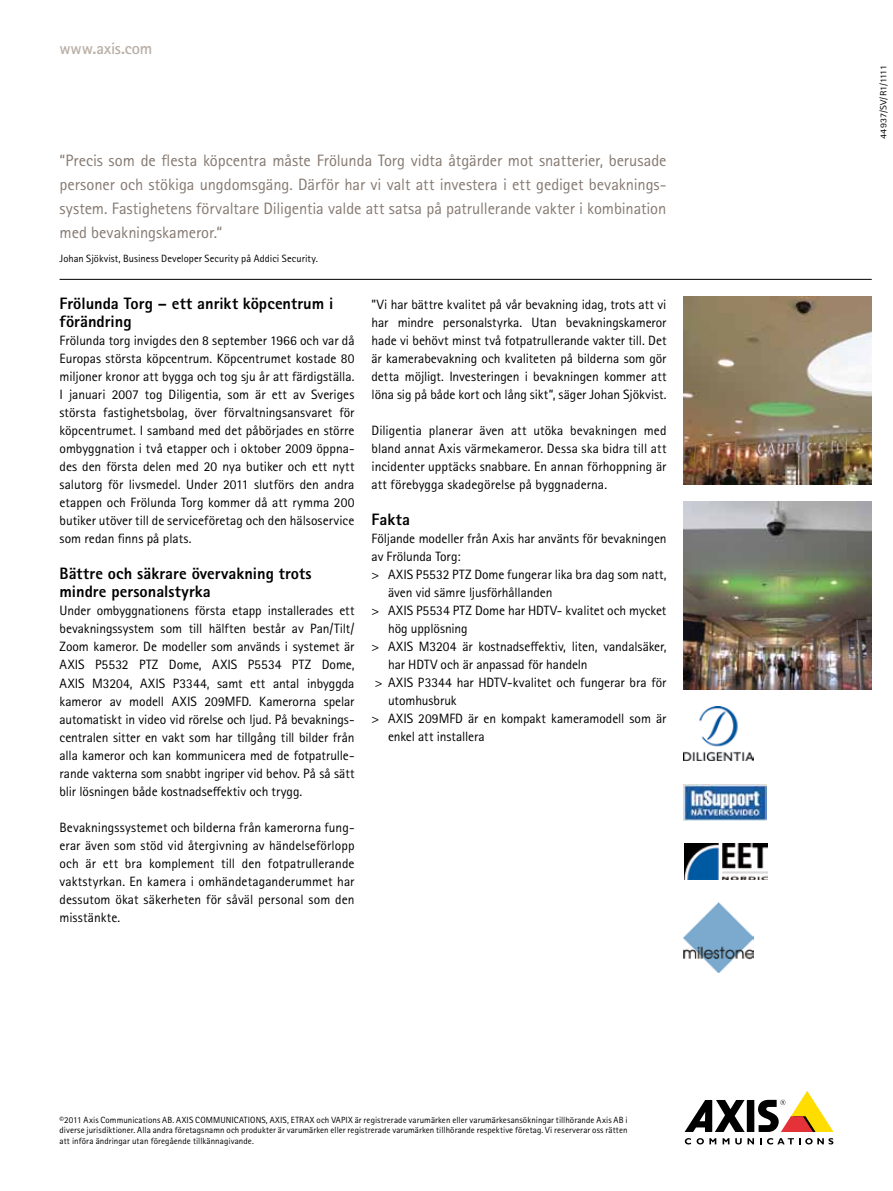
<style>
.page{position:relative;width:893px;height:1191px;background:#fff}
.page>*{position:absolute;margin:0;border:0;box-sizing:border-box;transform-origin:0 0}
.t1{font:16.5px/24px "Rotis Sans Serif Pro";letter-spacing:-.005em;color:#857971;text-align:justify}
.t2{font:800 16.5px/18px "Rotis Sans Serif Pro";color:#000}
.t3{font:700 16.5px "Rotis Sans Serif Pro";letter-spacing:-.01em;color:#b8afa6}
.t4{font:13.5px/18px "Rotis Sans Serif Pro";letter-spacing:-.005em;color:#000;text-align:justify}
.t5{font:10.5px "Rotis Sans Serif Pro";letter-spacing:.005em;color:#000}
.t6{font:9px/10.8px "Rotis Sans Serif Pro";letter-spacing:.01em;color:#000;text-align:justify}
.t7{font:9px "Rotis Sans Serif Pro";letter-spacing:.01em;color:#000;scale:1.12 1}
</style>
<div class="page">
<div style="left:747px;top:1100px;width:7px;height:32px;background:#000"></div>
<svg style="left:685px;top:1100px;width:60px;height:32px"></svg>
<svg style="left:758px;top:1091px;width:75px;height:41px"></svg>
<svg style="left:685px;top:1138px;width:6px;height:6px"></svg>
<svg style="left:697px;top:1138px;width:19px;height:6px"></svg>
<svg style="left:723px;top:1138px;width:6px;height:6px"></svg>
<svg style="left:735px;top:1138px;width:19px;height:6px"></svg>
<svg style="left:760px;top:1138px;width:73px;height:6px"></svg>
<hr style="left:60px;top:279px;width:812px;height:1px;background:#000">
<img style="left:684px;top:296px;width:188px;height:188px">
<img style="left:684px;top:784px;width:82px;height:37px">
<img style="left:684px;top:501px;width:188px;height:188px">
<img style="left:685px;top:843px;width:82px;height:36px">
<img style="left:684px;top:902px;width:69px;height:70px">
<img style="left:684px;top:706px;width:69px;height:54px">
<p class="t3" style="left:60px;top:38px;width:94px">www.axis.com</p>
<p class="t1" style="left:60px;top:148px;width:608px">“Precis som de flesta köpcentra måste Frölunda Torg vidta åtgärder mot snatterier, berusade personer och stökiga ungdomsgäng. Därför har vi valt att investera i ett gediget bevaknings&shy;system. Fastighetens förvaltare Diligentia valde att satsa på patrullerande vakter i kombination med bevakningskameror.“</p>
<p class="t5" style="left:60px;top:252px;width:260px">Johan Sjökvist, Business Developer Security på Addici Security.</p>
<p class="t2" style="left:60px;top:295px;width:275px">Frölunda Torg – ett anrikt köpcentrum i förändring</p>
<p class="t4" style="left:60px;top:332px;width:297px">Frölunda torg invigdes den 8 september 1966 och var då Europas största köpcentrum. Köpcentrumet kostade 80 miljoner kronor att bygga och tog sju år att färdigställa.<br>I januari 2007 tog Diligentia, som är ett av Sveriges största fastighetsbolag, över förvaltningsansvaret för köpcentrumet. I samband med det påbörjades en större ombyggnation i två etapper och i oktober 2009 öppna&shy;des den första delen med 20 nya butiker och ett nytt salutorg för livsmedel. Under 2011 slutförs den andra etappen och Frölunda Torg kommer då att rymma 200 butiker utöver till de serviceföretag och den hälsoservice som redan finns på plats.</p>
<p class="t2" style="left:60px;top:565px;width:254px">Bättre och säkrare övervakning trots mindre personalstyrka</p>
<p class="t4" style="left:60px;top:602px;width:297px">Under ombyggnationens första etapp installerades ett bevakningssystem som till hälften består av Pan/Tilt/ Zoom kameror. De modeller som används i systemet är AXIS P5532 PTZ Dome, AXIS P5534 PTZ Dome, AXIS M3204, AXIS P3344, samt ett antal inbyggda kameror av modell AXIS 209MFD. Kamerorna spelar automatiskt in video vid rörelse och ljud. På bevaknings&shy;centralen sitter en vakt som har tillgång till bilder från alla kameror och kan kommunicera med de fotpatrulle&shy;rande vakterna som snabbt ingriper vid behov. På så sätt blir lösningen både kostnadseffektiv och trygg.</p>
<p class="t4" style="left:60px;top:818px;width:297px">Bevakningssystemet och bilderna från kamerorna fung&shy;erar även som stöd vid återgivning av händelseförlopp och är ett bra komplement till den fotpatrullerande vaktstyrkan. En kamera i omhändetaganderummet har dessutom ökat säkerheten för såväl personal som den misstänkte.</p>
<p class="t4" style="left:372px;top:296px;width:297px">”Vi har bättre kvalitet på vår bevakning idag, trots att vi har mindre personalstyrka. Utan bevakningskameror hade vi behövt minst två fotpatrullerande vakter till. Det är kamerabevakning och kvaliteten på bilderna som gör detta möjligt. Investeringen i bevakningen kommer att löna sig på både kort och lång sikt”, säger Johan Sjökvist.</p>
<p class="t4" style="left:372px;top:422px;width:297px">Diligentia planerar även att utöka bevakningen med bland annat Axis värmekameror. Dessa ska bidra till att incidenter upptäcks snabbare. En annan förhoppning är att förebygga skadegörelse på byggnaderna.</p>
<p class="t2" style="left:372px;top:511px;width:40px">Fakta</p>
<p class="t4" style="left:372px;top:530px;width:297px">Följande modeller från Axis har använts för bevakningen</p>
<p class="t4" style="left:372px;top:548px;width:90px">av Frölunda Torg:</p>
<p class="t4" style="left:372px;top:566px;width:296px">&gt; AXIS P5532 PTZ Dome fungerar lika bra dag som natt,</p>
<p class="t4" style="left:388px;top:584px;width:166px">även vid sämre ljusförhållanden</p>
<p class="t4" style="left:372px;top:602px;width:296px">&gt; AXIS P5534 PTZ Dome har HDTV- kvalitet och mycket</p>
<p class="t4" style="left:388px;top:620px;width:81px">hög upplösning</p>
<p class="t4" style="left:372px;top:638px;width:296px">&gt; AXIS M3204 är kostnadseffektiv, liten, vandalsäker,</p>
<p class="t4" style="left:388px;top:656px;width:201px">har HDTV och är anpassad för handeln</p>
<p class="t4" style="left:375px;top:674px;width:293px">&gt; AXIS P3344 har HDTV-kvalitet och fungerar bra för</p>
<p class="t4" style="left:388px;top:692px;width:70px">utomhusbruk</p>
<p class="t4" style="left:372px;top:710px;width:296px">&gt; AXIS 209MFD är en kompakt kameramodell som är</p>
<p class="t4" style="left:388px;top:728px;width:98px">enkel att installera</p>
<p class="t6" style="left:60px;top:1114px;width:570px">©2011 Axis Communications AB. AXIS COMMUNICATIONS, AXIS, ETRAX och VAPIX är registrerade varumärken eller varumärkesansökningar tillhörande Axis AB i diverse jurisdiktioner. Alla andra företagsnamn och produkter är varumärken eller registrerade varumärken tillhörande respektive företag. Vi reserverar oss rätten att införa ändringar utan föregående tillkännagivande.</p>
<p class="t7" style="left:878px;top:139px;width:68px;rotate:-90deg">44937/SV/R1/1111</p>
</div>
